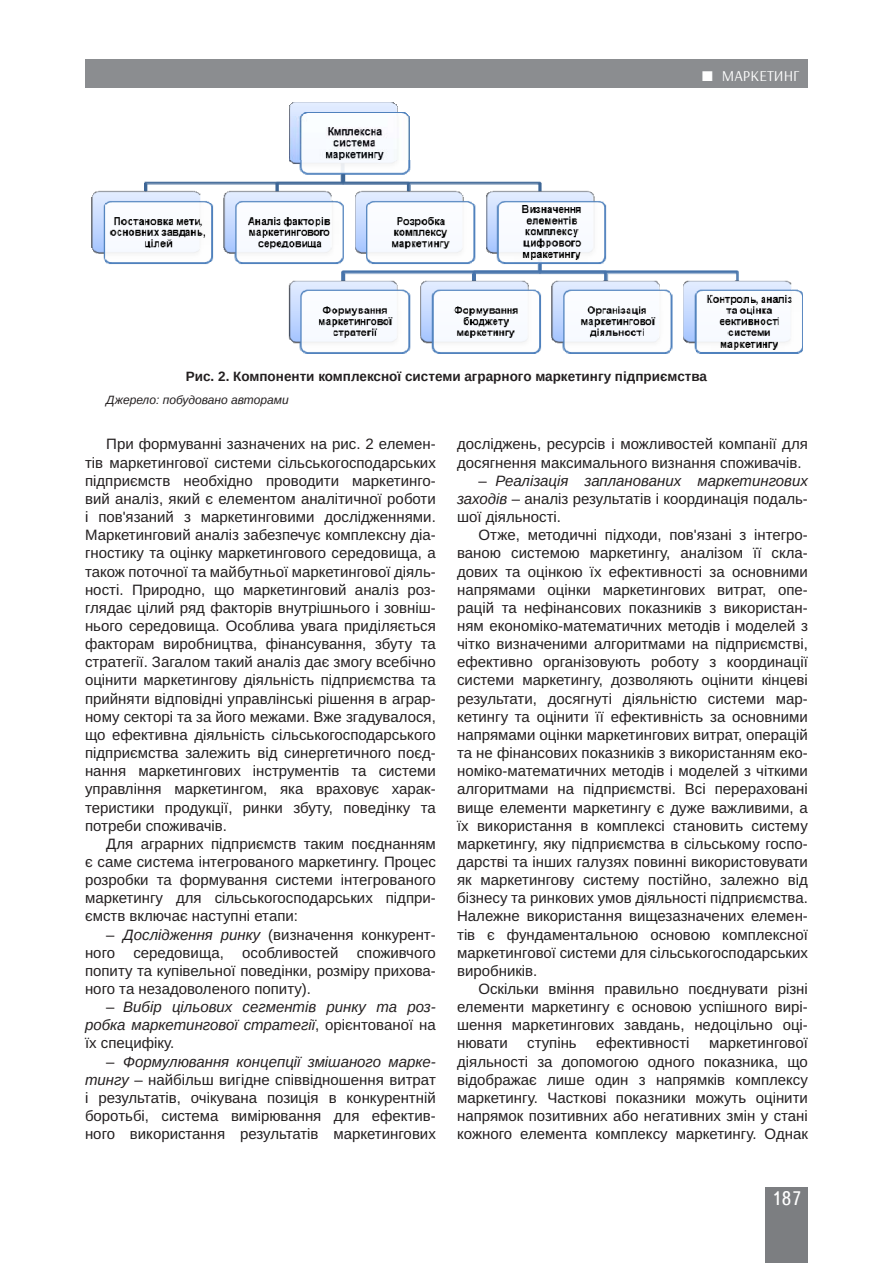
<style>
.page{position:relative;width:893px;height:1263px;background:#fff}
.page>*{position:absolute;margin:0;border:0;box-sizing:border-box;transform-origin:0 0}
.t1{font:19.5px "Ukrainian Text";color:#fff}
.Текст_основной_G{font:15px/18.1px "Arimo";color:#231f20;text-align:justify}
.Текст_основной_G-2{font:italic 15px/18.1px "Arimo";color:#231f20;text-align:justify}
.t2{font:15px "Arsenal";color:#fff}
.Рисунок{font:700 13.5px "Arimo";color:#231f20}
.Джерело{font:italic 12px "Arimo";color:#231f20}
.s1{font-style:italic}
.s2{font-style:normal}
</style>
<div class="page">
<div style="left:765px;top:1187px;width:43px;height:76px;background:#7c7e81"></div>
<div style="left:85px;top:60px;width:723px;height:28px;background:#8b8d90"></div>
<img style="left:293px;top:102px;width:100px;height:1px">
<img style="left:289px;top:103px;width:108px;height:9px">
<img style="left:289px;top:112px;width:114px;height:1px">
<img style="left:289px;top:113px;width:120px;height:45px">
<img style="left:91px;top:158px;width:712px;height:196px">
<img style="left:699px;top:353px;width:99px;height:1px">
<p class="t2" style="left:722px;top:66px;width:79px">МАРКЕТИНГ</p>
<p class="Рисунок" style="left:186px;top:367px;width:523px">Рис. 2. Компоненти комплексної системи аграрного маркетингу підприємства</p>
<p class="Джерело" style="left:106px;top:392px;width:184px">Джерело: побудовано авторами</p>
<p class="Текст_основной_G" style="left:85px;top:435px;width:352px;text-indent:21px">При формуванні зазначених на рис. 2 елемен&shy;тів маркетингової системи сільськогосподарських підприємств необхідно проводити маркетинго&shy;вий аналіз, який є елементом аналітичної роботи і пов'язаний з маркетинговими дослідженнями.<br>Маркетинговий аналіз забезпечує комплексну діа&shy;гностику та оцінку маркетингового середовища, а також поточної та майбутньої маркетингової діяль&shy;ності. Природно, що маркетинговий аналіз роз&shy;глядає цілий ряд факторів внутрішнього і зовніш&shy;нього середовища. Особлива увага приділяється факторам виробництва, фінансування, збуту та стратегії. Загалом такий аналіз дає змогу всебічно оцінити маркетингову діяльність підприємства та прийняти відповідні управлінські рішення в аграр&shy;ному секторі та за його межами. Вже згадувалося, що ефективна діяльність сільськогосподарського підприємства залежить від синергетичного поєд&shy;нання маркетингових інструментів та системи управління маркетингом, яка враховує харак&shy;теристики продукції, ринки збуту, поведінку та потреби споживачів.</p>
<p class="Текст_основной_G" style="left:85px;top:835px;width:352px;text-indent:21px">Для аграрних підприємств таким поєднанням є саме система інтегрованого маркетингу. Процес розробки та формування системи інтегрованого маркетингу для сільськогосподарських підпри&shy;ємств включає наступні етапи:</p>
<p class="Текст_основной_G" style="left:85px;top:925px;width:352px;text-indent:21px">– <span class="s1">Дослідження ринку</span> (визначення конкурент&shy;ного середовища, особливостей споживчого попиту та купівельної поведінки, розміру прихова&shy;ного та незадоволеного попиту).</p>
<p class="Текст_основной_G-2" style="left:85px;top:998px;width:352px;text-indent:21px"><span class="s2">–</span> Вибір цільових сегментів ринку та роз&shy;робка маркетингової стратегії<span class="s2">, орієнтованої на їх специфіку.</span></p>
<p class="Текст_основной_G" style="left:85px;top:1053px;width:352px;text-indent:21px">– <span class="s1">Формулювання концепції змішаного марке&shy;тингу</span> – найбільш вигідне співвідношення витрат і результатів, очікувана позиція в конкурентній боротьбі, система вимірювання для ефектив&shy;ного використання результатів маркетингових</p>
<p class="Текст_основной_G" style="left:457px;top:435px;width:352px">досліджень, ресурсів і можливостей компанії для досягнення максимального визнання споживачів.</p>
<p class="Текст_основной_G" style="left:457px;top:472px;width:352px;text-indent:21px">– <span class="s1">Реалізація запланованих маркетингових заходів</span> – аналіз результатів і координація подаль&shy;шої діяльності.</p>
<p class="Текст_основной_G" style="left:457px;top:526px;width:352px;text-indent:21px">Отже, методичні підходи, пов'язані з інтегро&shy;ваною системою маркетингу, аналізом її скла&shy;дових та оцінкою їх ефективності за основними напрямами оцінки маркетингових витрат, опе&shy;рацій та нефінансових показників з використан&shy;ням економіко-математичних методів і моделей з чітко визначеними алгоритмами на підприємстві, ефективно організовують роботу з координації системи маркетингу, дозволяють оцінити кінцеві результати, досягнуті діяльністю системи мар&shy;кетингу та оцінити її ефективність за основними напрямами оцінки маркетингових витрат, операцій та не фінансових показників з використанням еко&shy;номіко-математичних методів і моделей з чіткими алгоритмами на підприємстві. Всі перераховані вище елементи маркетингу є дуже важливими, а їх використання в комплексі становить систему маркетингу, яку підприємства в сільському госпо&shy;дарстві та інших галузях повинні використовувати як маркетингову систему постійно, залежно від бізнесу та ринкових умов діяльності підприємства.<br>Належне використання вищезазначених елемен&shy;тів є фундаментальною основою комплексної маркетингової системи для сільськогосподарських виробників.</p>
<p class="Текст_основной_G" style="left:457px;top:980px;width:352px;text-indent:21px">Оскільки вміння правильно поєднувати різні елементи маркетингу є основою успішного вирі&shy;шення маркетингових завдань, недоцільно оці&shy;нювати</p>
<p class="Текст_основной_G" style="left:527px;top:1034px;width:51px">ступінь</p>
<p class="Текст_основной_G" style="left:596px;top:1034px;width:95px">ефективності</p>
<p class="Текст_основной_G" style="left:457px;top:1034px;width:352px;text-indent:252px">маркетингової діяльності за допомогою одного показника, що відображає лише один з напрямків комплексу маркетингу. Часткові показники можуть оцінити напрямок позитивних або негативних змін у стані кожного елемента комплексу маркетингу. Однак</p>
<h1 class="t1" style="left:771px;top:1188px;width:32px">187</h1>
</div>
